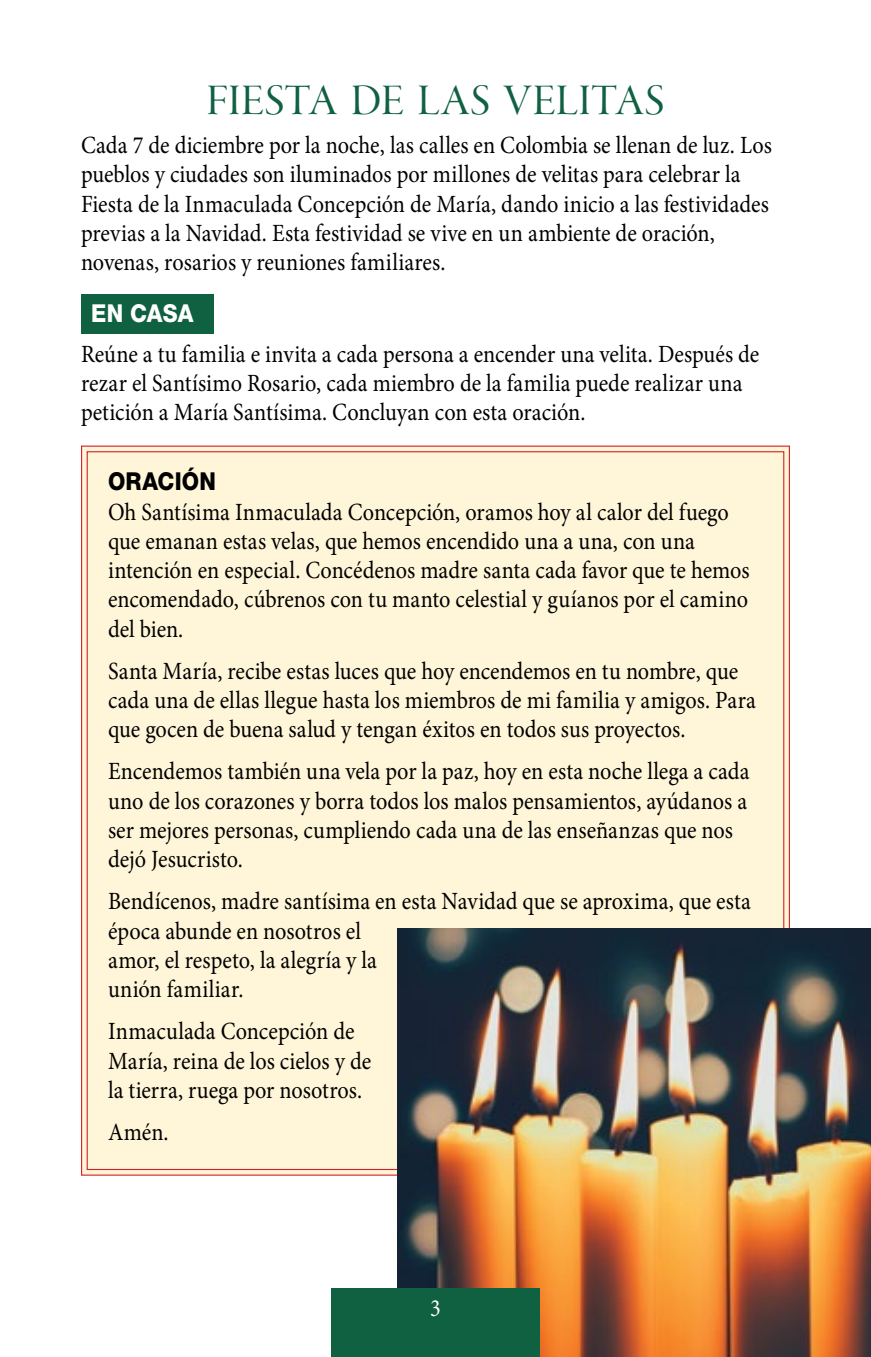
<style>
.page{position:relative;width:871px;height:1357px;background:#fff}
.page>*{position:absolute;margin:0;border:0;box-sizing:border-box;transform-origin:0 0}
.t1{font:45px "Garamond Premr Pro Disp";letter-spacing:.01em;color:#106042}
.t2{font:24.75px/29.2px "Minion Pro";color:#000;scale:.9 1}
.t3{font:800 24.75px "Helvetica Neue LT Std";letter-spacing:.01em;color:#000;scale:.9 1}
.t4{font:800 24.75px "Helvetica Neue LT Std";letter-spacing:.005em;color:#fff;scale:.9 1}
.t5{font:24.75px "Minion Pro";color:#fff;scale:.9 1}
</style>
<div class="page">
<div style="left:81px;top:295px;width:133px;height:39px;background:#106042"></div>
<div style="left:81px;top:445px;width:709px;height:731px;background:#fff5d8"></div>
<img style="left:397px;top:928px;width:474px;height:429px">
<div style="left:331px;top:1288px;width:208px;height:69px;background:#106042"></div>
<h1 class="t1" style="left:206px;top:75px;width:460px">FIESTA DE LAS VELITAS</h1>
<p class="t2" style="left:81px;top:131px;width:769px">Cada 7 de diciembre por la noche, las calles en Colombia se llenan de luz. Los pueblos y ciudades son iluminados por millones de velitas para celebrar la Fiesta de la Inmaculada Concepción de María, dando inicio a las festividades previas a la Navidad. Esta festividad se vive en un ambiente de oración, novenas, rosarios y reuniones familiares.</p>
<p class="t4" style="left:91px;top:299px;width:115px">EN CASA</p>
<p class="t2" style="left:81px;top:339px;width:755px">Reúne a tu familia e invita a cada persona a encender una velita. Después de rezar el Santísimo Rosario, cada miembro de la familia puede realizar una petición a María Santísima. Concluyan con esta oración.</p>
<p class="t3" style="left:108px;top:467px;width:121px">ORACIÓN</p>
<p class="t2" style="left:108px;top:497px;width:714px">Oh Santísima Inmaculada Concepción, oramos hoy al calor del fuego que emanan estas velas, que hemos encendido una a una, con una intención en especial. Concédenos madre santa cada favor que te hemos encomendado, cúbrenos con tu manto celestial y guíanos por el camino del bien.</p>
<p class="t2" style="left:108px;top:656px;width:721px">Santa María, recibe estas luces que hoy encendemos en tu nombre, que cada una de ellas llegue hasta los miembros de mi familia y amigos. Para que gocen de buena salud y tengan éxitos en todos sus proyectos.</p>
<p class="t2" style="left:108px;top:757px;width:714px">Encendemos también una vela por la paz, hoy en esta noche llega a cada uno de los corazones y borra todos los malos pensamientos, ayúdanos a ser mejores personas, cumpliendo cada una de las enseñanzas que nos dejó Jesucristo.</p>
<p class="t2" style="left:108px;top:887px;width:716px">Bendícenos, madre santísima en esta Navidad que se aproxima, que esta época abunde en nosotros el<br>amor, el respeto, la alegría y la<br>unión familiar.</p>
<p class="t2" style="left:108px;top:1017px;width:294px">Inmaculada Concepción de<br>María, reina de los cielos y de la tierra, ruega por nosotros.</p>
<p class="t2" style="left:108px;top:1118px;width:69px">Amén.</p>
<p class="t5" style="left:430px;top:1292px;width:13px">3</p>
</div>
